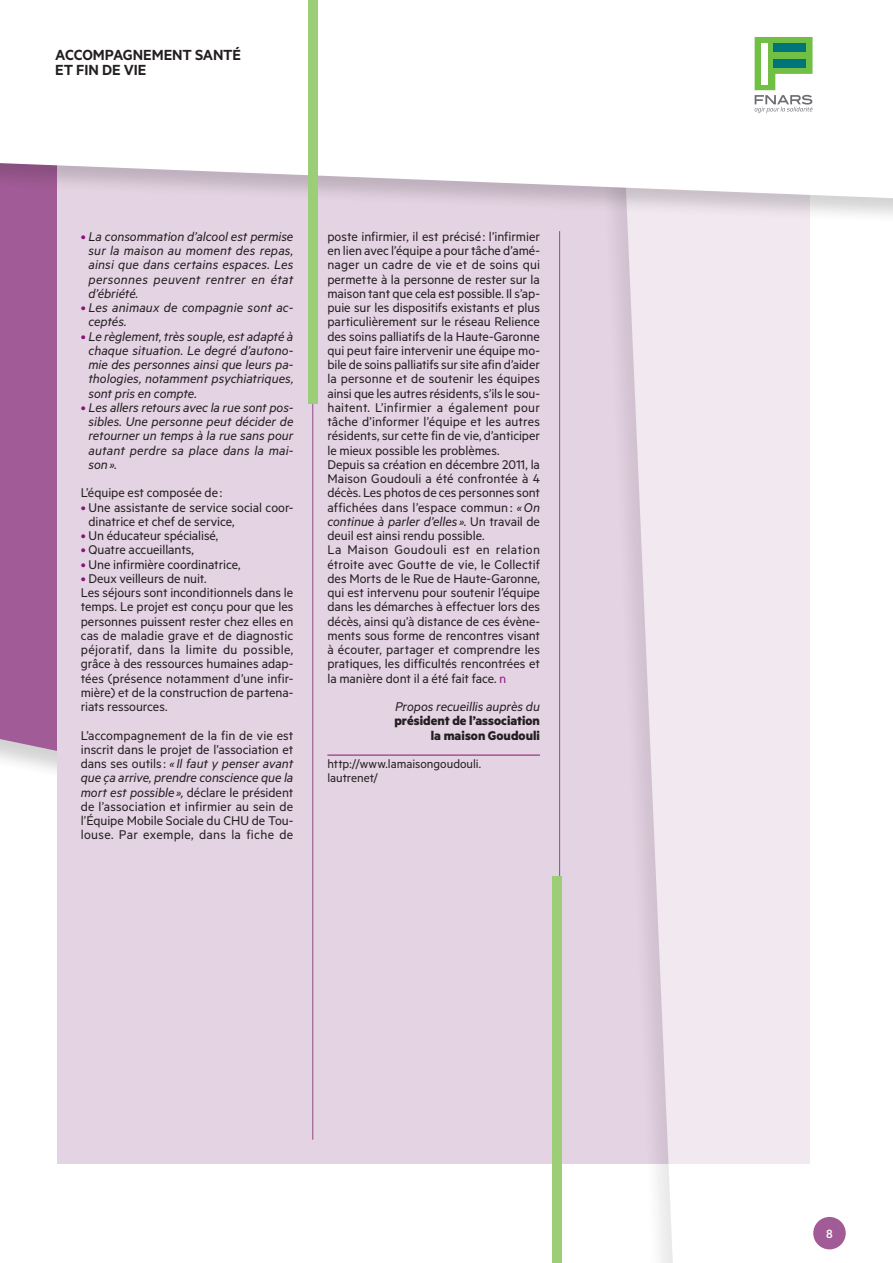
<style>
.page{position:relative;width:893px;height:1263px;background:#fff}
.page>*{position:absolute;margin:0;border:0;box-sizing:border-box;transform-origin:0 0}
.t1{font:600 16.5px/15px "Metric";color:#231f20}
.t2{font:14.25px/14.2px "Metric";letter-spacing:-.005em;color:#231f20}
.t3{font:italic 14.25px/14.2px "Metric";color:#231f20;text-align:justify}
.t4{font:700 14.25px/14.2px "Metric";letter-spacing:.005em;color:#231f20;text-align:right}
.t5{font:13.5px/14.2px "Metric";letter-spacing:-.005em;color:#231f20}
.t6{font:500 13.5px "Metric";color:#fff}
.s1{color:#881277}
.s2{font-style:italic;color:#881277}
.s3{font-style:italic}
</style>
<div class="page">
<div style="left:0;top:224px;width:57px;height:547px;background:#a15b96"></div>
<div style="left:57px;top:81px;width:753px;height:1082px;background:#e4d3e3"></div>
<div style="left:586px;top:0;width:307px;height:1263px;background:#231f20;opacity:.2"></div>
<svg style="left:613px;top:224px;width:280px;height:1039px;fill:#f1e8f0"></svg>
<hr style="left:327px;top:755px;width:213px;height:1px;background:#881277">
<div style="left:0;top:0;width:893px;height:224px;background:#231f20;opacity:.2"></div>
<svg style="left:0;top:0;width:893px;height:198px"></svg>
<hr style="left:312px;top:231px;width:1px;height:909px;background:#a15b96">
<hr style="left:559px;top:231px;width:1px;height:909px;background:#a15b96">
<div style="left:308px;top:0;width:9px;height:404px;background:#9cce77"></div>
<div style="left:552px;top:877px;width:10px;height:386px;background:#9cce77"></div>
<svg style="left:755px;top:37px;width:57px;height:76px;background:#9eca9f"></svg>
<div style="left:813px;top:1217px;width:33px;height:32px;background:#a15b96;border-radius:50%"></div>
<p class="t1" style="left:55px;top:46px;width:187px">ACCOMPAGNEMENT SANTÉ<br>ET FIN DE VIE</p>
<p class="t3" style="left:88px;top:229px;width:206px;text-indent:-8px"><span class="s1">•</span> La consommation d’alcool est permise sur la maison au moment des repas, ainsi que dans certains espaces. Les personnes peuvent rentrer en état d’ébriété.</p>
<p class="t3" style="left:88px;top:300px;width:206px;text-indent:-8px"><span class="s1">•</span> Les animaux de compagnie sont ac&shy;ceptés.</p>
<p class="t3" style="left:88px;top:329px;width:206px;text-indent:-8px"><span class="s1">•</span> Le règlement, très souple, est adapté à chaque situation. Le degré d’autono&shy;mie des personnes ainsi que leurs pa&shy;thologies, notamment psychiatriques, sont pris en compte.</p>
<p class="t3" style="left:88px;top:400px;width:206px;text-indent:-8px"><span class="s1">•</span> Les allers retours avec la rue sont pos&shy;sibles. Une personne peut décider de retourner un temps à la rue sans pour autant perdre sa place dans la mai&shy;son».</p>
<p class="t2" style="left:81px;top:485px;width:143px">L’équipe est composée de :</p>
<p class="t2" style="left:88px;top:500px;width:206px;text-indent:-8px"><span class="s2">•</span> Une assistante de service social coor&shy;dinatrice et chef de service,</p>
<p class="t2" style="left:81px;top:528px;width:139px"><span class="s2">•</span> Un éducateur spécialisé,</p>
<p class="t2" style="left:81px;top:542px;width:115px"><span class="s2">•</span> Quatre accueillants,</p>
<p class="t2" style="left:81px;top:557px;width:161px"><span class="s2">•</span> Une infirmière coordinatrice,</p>
<p class="t2" style="left:81px;top:571px;width:214px"><span class="s2">•</span> Deux veilleurs de nuit.<br>Les séjours sont inconditionnels dans le temps. Le projet est conçu pour que les personnes puissent rester chez elles en cas de maladie grave et de diagnostic péjoratif, dans la limite du possible, grâce à des ressources humaines adap&shy;tées (présence notamment d’une infir&shy;mière) et de la construction de partena&shy;riats ressources.</p>
<p class="t2" style="left:81px;top:728px;width:214px;text-align:justify">L’accompagnement de la fin de vie est inscrit dans le projet de l’association et dans ses outils: <span class="s3">«Il faut y penser avant que ça arrive, prendre conscience que la mort est possible »,</span> déclare le président de l’association et infirmier au sein de l’Équipe Mobile Sociale du CHU de Tou&shy;louse. Par exemple, dans la fiche de</p>
<p class="t2" style="left:327px;top:229px;width:214px">poste infirmier, il est précisé : l’infirmier en lien avec l’équipe a pour tâche d’amé&shy;nager un cadre de vie et de soins qui permette à la personne de rester sur la maison tant que cela est possible. Il s’ap&shy;puie sur les dispositifs existants et plus particulièrement sur le réseau Relience des soins palliatifs de la Haute-Garonne qui peut faire intervenir une équipe mo&shy;bile de soins palliatifs sur site afin d’aider la personne et de soutenir les équipes ainsi que les autres résidents, s’ils le sou&shy;haitent. L’infirmier a également pour tâche d’informer l’équipe et les autres résidents, sur cette fin de vie, d’anticiper le mieux possible les problèmes.<br>Depuis sa création en décembre 2011, la Maison Goudouli a été confrontée à 4 décès. Les photos de ces personnes sont affichées dans l’espace commun : <span class="s3">«On continue à parler d’elles».</span> Un travail de deuil est ainsi rendu possible.<br>La Maison Goudouli est en relation étroite avec Goutte de vie, le Collectif des Morts de le Rue de Haute-Garonne, qui est intervenu pour soutenir l’équipe dans les démarches à effectuer lors des décès, ainsi qu’à distance de ces évène&shy;ments sous forme de rencontres visant à écouter, partager et comprendre les pratiques, les difficultés rencontrées et la manière dont il a été fait face.</p>
<p class="t3" style="left:395px;top:699px;width:146px">Propos recueillis auprès du</p>
<p class="t4" style="left:394px;top:713px;width:147px">président de l’association la maison Goudouli</p>
<p class="t5" style="left:327px;top:756px;width:155px">http://www.lamaisongoudouli. lautrenet/</p>
<p class="t6" style="left:826px;top:1225px;width:8px">8</p>
</div>
